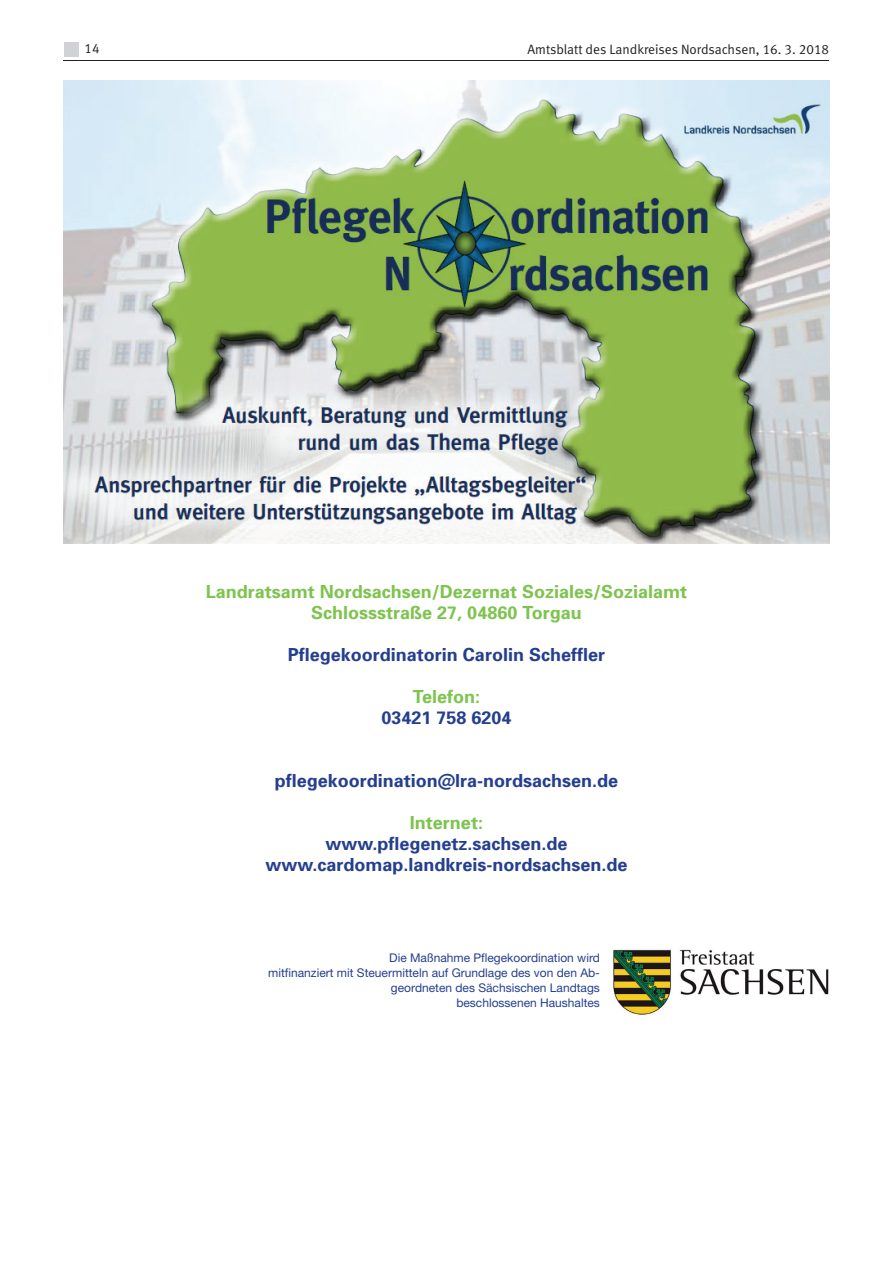
<style>
.page{position:relative;width:893px;height:1263px;background:#fff}
.page>*{position:absolute;margin:0;border:0;box-sizing:border-box;transform-origin:0 0}
.t1{font:700 18px/21px "Univers";color:#253f8e;text-align:center}
.t2{font:700 18px/21px "Univers";color:#7dc34e;text-align:center}
.t3{font:13.5px "Meta Normal LF";color:#231f20}
.t4{font:12px/15px "Helvetica Neue";color:#253f8e;text-align:right}
</style>
<div class="page">
<hr style="left:64px;top:60px;width:765px;height:1px;background:#231f20">
<div style="left:64px;top:43px;width:15px;height:14px;background:#d1d2d4"></div>
<img style="left:64px;top:81px;width:765px;height:463px">
<img style="left:613px;top:949px;width:216px;height:66px">
<p class="t3" style="left:85px;top:41px;width:17px">14</p>
<p class="t3" style="left:527px;top:41px;width:303px">Amtsblatt des Landkreises Nordsachsen, 16. 3. 2018</p>
<p class="t2" style="left:206px;top:580px;width:483px">Landratsamt Nordsachsen/Dezernat Soziales/Sozialamt<br>Schlossstraße 27, 04860 Torgau</p>
<p class="t1" style="left:288px;top:643px;width:319px">Pflegekoordinatorin Carolin Scheffler</p>
<p class="t2" style="left:413px;top:685px;width:69px">Telefon:</p>
<p class="t1" style="left:381px;top:706px;width:132px">03421 758 6204</p>
<p class="t1" style="left:275px;top:769px;width:345px">pflegekoordination@lra-nordsachsen.de</p>
<p class="t2" style="left:410px;top:811px;width:75px">Internet:</p>
<p class="t1" style="left:265px;top:832px;width:364px">www.pflegenetz.sachsen.de www.cardomap.landkreis-nordsachsen.de</p>
<p class="t4" style="left:268px;top:950px;width:333px">Die Maßnahme Pflegekoordination wird<br>mitfinanziert mit Steuermitteln auf Grundlage des von den Ab&shy;geordneten des Sächsischen Landtags<br>beschlossenen Haushaltes</p>
</div>
